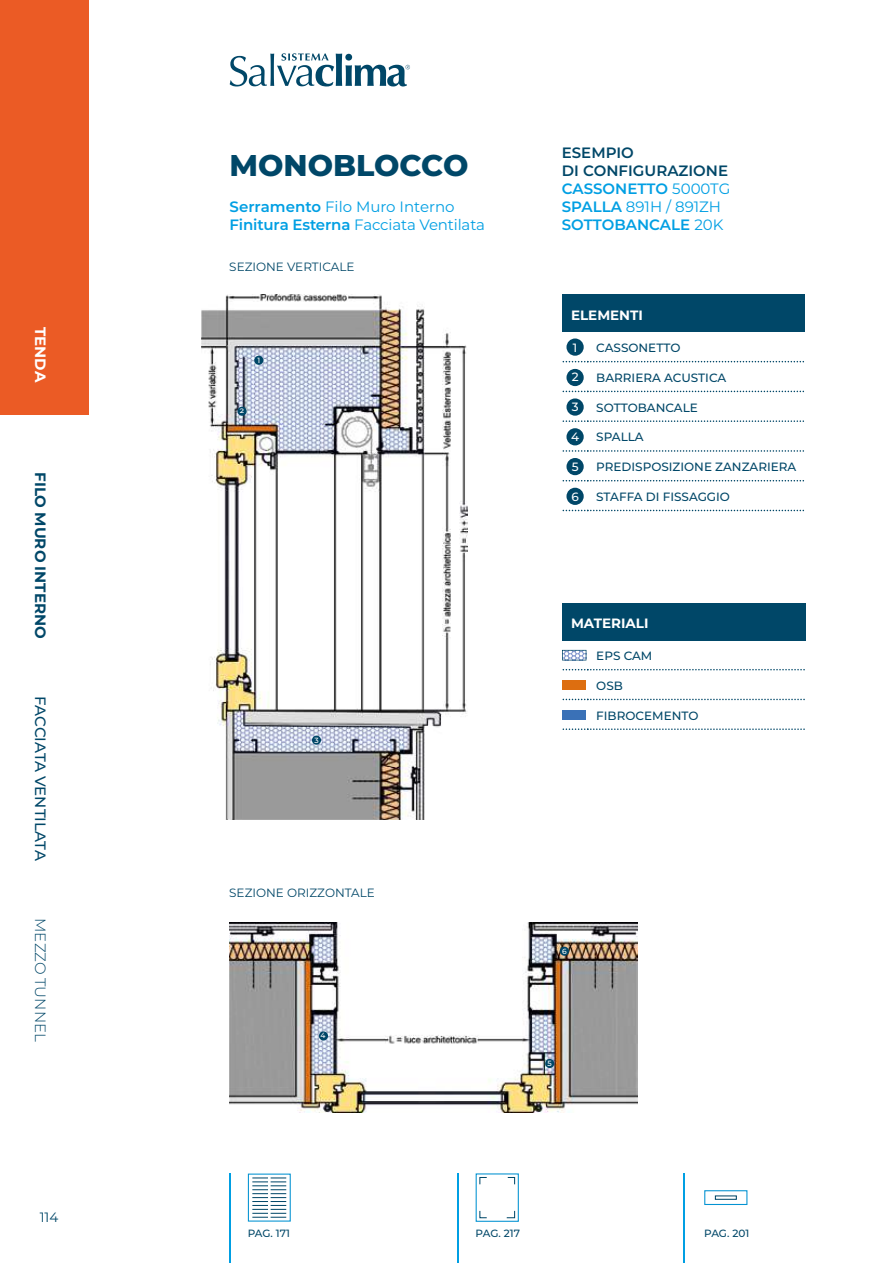
<style>
.page{position:relative;width:893px;height:1263px;background:#fff}
.page>*{position:absolute;margin:0;border:0;box-sizing:border-box;transform-origin:0 0}
.t1{font:800 30px "Montserrat";color:#004768}
.t2{font:600 15px/18px "Montserrat";color:#009fe3}
.t3{font:15px/18px "Montserrat";letter-spacing:-.01em;color:#009fe3}
.t4{font:500 15px "Montserrat";letter-spacing:-.01em;color:#004768}
.t5{font:700 15px "Montserrat";color:#004768}
.t6{font:300 15px "Montserrat";color:#004768}
.t7{font:700 15px "Montserrat";color:#fff}
.t8{font:700 13.5px "Montserrat";color:#fff}
.t9{font:13.5px "Montserrat";color:#004768}
.t10{font:500 12px "Montserrat";color:#004768}
.t11{font:12px "Montserrat";color:#004768}
.t12{font:500 12px "Montserrat";color:#fff}
.t13{font:500 10.5px "Montserrat";letter-spacing:-.005em;color:#004768}
.t14{font:500 7.5px "Montserrat";color:#fff}
.s1{font-weight:600}
.s2{color:#004768}
.s3{font-weight:400}
</style>
<div class="page">
<svg style="left:230px;top:53px;width:180px;height:33px"></svg>
<div style="left:0;top:0;width:88px;height:415px;background:#eb5b25"></div>
<img style="left:229px;top:923px;width:408px;height:189px">
<img style="left:201px;top:294px;width:266px;height:526px">
<hr style="left:457px;top:1173px;width:2px;height:90px;background:#009fe3">
<hr style="left:683px;top:1173px;width:2px;height:90px;background:#009fe3">
<div style="left:248px;top:1173px;width:43px;height:48px;border:1px solid #0493d2"></div>
<svg style="left:252px;top:1177px;width:34px;height:41px"></svg>
<svg style="left:506px;top:1210px;width:10px;height:9px"></svg>
<svg style="left:507px;top:1177px;width:9px;height:8px"></svg>
<svg style="left:479px;top:1177px;width:8px;height:8px"></svg>
<svg style="left:479px;top:1210px;width:8px;height:9px"></svg>
<div style="left:476px;top:1173px;width:43px;height:49px;border:1px solid #0493d2"></div>
<svg style="left:704px;top:1190px;width:43px;height:15px"></svg>
<div style="left:715px;top:1195px;width:22px;height:5px;border:1px solid #004768"></div>
<hr style="left:229px;top:1173px;width:2px;height:90px;background:#009fe3">
<div style="left:566px;top:458px;width:18px;height:17px;background:#004768;border-radius:50%"></div>
<div style="left:566px;top:488px;width:18px;height:17px;background:#004768;border-radius:50%"></div>
<div style="left:566px;top:428px;width:18px;height:17px;background:#004768;border-radius:50%"></div>
<div style="left:566px;top:398px;width:18px;height:18px;background:#004768;border-radius:50%"></div>
<div style="left:566px;top:369px;width:18px;height:17px;background:#004768;border-radius:50%"></div>
<div style="left:566px;top:338px;width:18px;height:18px;background:#004768;border-radius:50%"></div>
<div style="left:563px;top:295px;width:241px;height:36px;background:#004768"></div>
<hr style="left:562px;top:294px;width:26px;height:2px;background:#004768">
<hr style="left:562px;top:296px;width:1px;height:34px;background:#004768">
<hr style="left:588px;top:294px;width:217px;height:2px;background:#004768">
<hr style="left:803px;top:296px;width:2px;height:34px;background:#004768">
<hr style="left:562px;top:330px;width:26px;height:2px;background:#004768">
<hr style="left:588px;top:330px;width:217px;height:2px;background:#004768">
<svg style="left:563px;top:361px;width:241px;height:1px"></svg>
<svg style="left:563px;top:391px;width:241px;height:1px"></svg>
<svg style="left:563px;top:420px;width:241px;height:2px"></svg>
<svg style="left:563px;top:450px;width:241px;height:2px"></svg>
<svg style="left:563px;top:480px;width:241px;height:1px"></svg>
<svg style="left:563px;top:510px;width:241px;height:1px"></svg>
<div style="left:563px;top:604px;width:242px;height:36px;background:#004768"></div>
<hr style="left:562px;top:603px;width:26px;height:2px;background:#004768">
<hr style="left:562px;top:605px;width:1px;height:34px;background:#004768">
<hr style="left:588px;top:603px;width:217px;height:2px;background:#004768">
<hr style="left:562px;top:639px;width:26px;height:2px;background:#004768">
<hr style="left:588px;top:639px;width:217px;height:2px;background:#004768">
<svg style="left:563px;top:669px;width:242px;height:1px"></svg>
<svg style="left:563px;top:699px;width:242px;height:1px"></svg>
<svg style="left:563px;top:728px;width:242px;height:2px"></svg>
<svg style="left:562px;top:650px;width:25px;height:11px"></svg>
<div style="left:562px;top:680px;width:23px;height:10px;background:#dd6e10"></div>
<div style="left:562px;top:710px;width:23px;height:10px;background:#3a71b7"></div>
<div style="left:254px;top:356px;width:9px;height:9px;background:#004768;border-radius:50%"></div>
<div style="left:237px;top:407px;width:10px;height:9px;background:#004768;border-radius:50%"></div>
<div style="left:312px;top:736px;width:9px;height:9px;background:#004768;border-radius:50%"></div>
<div style="left:319px;top:1031px;width:9px;height:9px;background:#004768;border-radius:50%"></div>
<div style="left:545px;top:1059px;width:9px;height:9px;background:#004768;border-radius:50%"></div>
<div style="left:560px;top:947px;width:9px;height:9px;background:#004768;border-radius:50%"></div>
<p class="t7" style="left:51px;top:327px;width:57px;rotate:90deg">TENDA</p>
<p class="t5" style="left:51px;top:472px;width:168px;rotate:90deg">FILO MURO INTERNO</p>
<p class="t4" style="left:51px;top:696px;width:166px;rotate:90deg">FACCIATA VENTILATA</p>
<p class="t6" style="left:51px;top:918px;width:125px;rotate:90deg">MEZZO TUNNEL</p>
<p class="t9" style="left:40px;top:1208px;width:20px">114</p>
<h1 class="t1" style="left:230px;top:143px;width:240px">MONOBLOCCO</h1>
<p class="t3" style="left:230px;top:197px;width:257px"><span class="s1">Serramento</span> Filo Muro Interno<br><span class="s1">Finitura Esterna</span> Facciata Ventilata</p>
<p class="t11" style="left:229px;top:259px;width:127px">SEZIONE VERTICALE</p>
<p class="t14" style="left:257px;top:355px;width:4px">1</p>
<p class="t14" style="left:240px;top:405px;width:6px">2</p>
<p class="t14" style="left:314px;top:735px;width:6px">3</p>
<p class="t11" style="left:229px;top:884px;width:147px">SEZIONE ORIZZONTALE</p>
<p class="t14" style="left:321px;top:1030px;width:7px">4</p>
<p class="t2" style="left:562px;top:143px;width:170px"><span class="s2">ESEMPIO<br>DI CONFIGURAZIONE<br></span>CASSONETTO <span class="s3">5000TG<br></span>SPALLA <span class="s3">891H / 891ZH<br></span>SOTTOBANCALE <span class="s3">20K</span></p>
<p class="t8" style="left:571px;top:305px;width:73px">ELEMENTI</p>
<p class="t12" style="left:573px;top:339px;width:6px">1</p>
<p class="t10" style="left:596px;top:339px;width:86px">CASSONETTO</p>
<p class="t12" style="left:572px;top:369px;width:8px">2</p>
<p class="t10" style="left:596px;top:369px;width:131px">BARRIERA ACUSTICA</p>
<p class="t12" style="left:572px;top:399px;width:8px">3</p>
<p class="t10" style="left:596px;top:399px;width:103px">SOTTOBANCALE</p>
<p class="t12" style="left:571px;top:428px;width:10px">4</p>
<p class="t10" style="left:596px;top:429px;width:49px">SPALLA</p>
<p class="t12" style="left:572px;top:458px;width:8px">5</p>
<p class="t10" style="left:596px;top:458px;width:202px">PREDISPOSIZIONE ZANZARIERA</p>
<p class="t12" style="left:571px;top:488px;width:9px">6</p>
<p class="t10" style="left:596px;top:488px;width:135px">STAFFA DI FISSAGGIO</p>
<p class="t8" style="left:571px;top:614px;width:79px">MATERIALI</p>
<p class="t10" style="left:596px;top:647px;width:58px">EPS CAM</p>
<p class="t10" style="left:596px;top:677px;width:28px">OSB</p>
<p class="t10" style="left:596px;top:707px;width:104px">FIBROCEMENTO</p>
<p class="t14" style="left:562px;top:946px;width:6px">6</p>
<p class="t14" style="left:548px;top:1058px;width:6px">5</p>
<p class="t13" style="left:248px;top:1226px;width:44px">PAG. 171</p>
<p class="t13" style="left:476px;top:1226px;width:46px">PAG. 217</p>
<p class="t13" style="left:704px;top:1226px;width:46px">PAG. 201</p>
</div>
